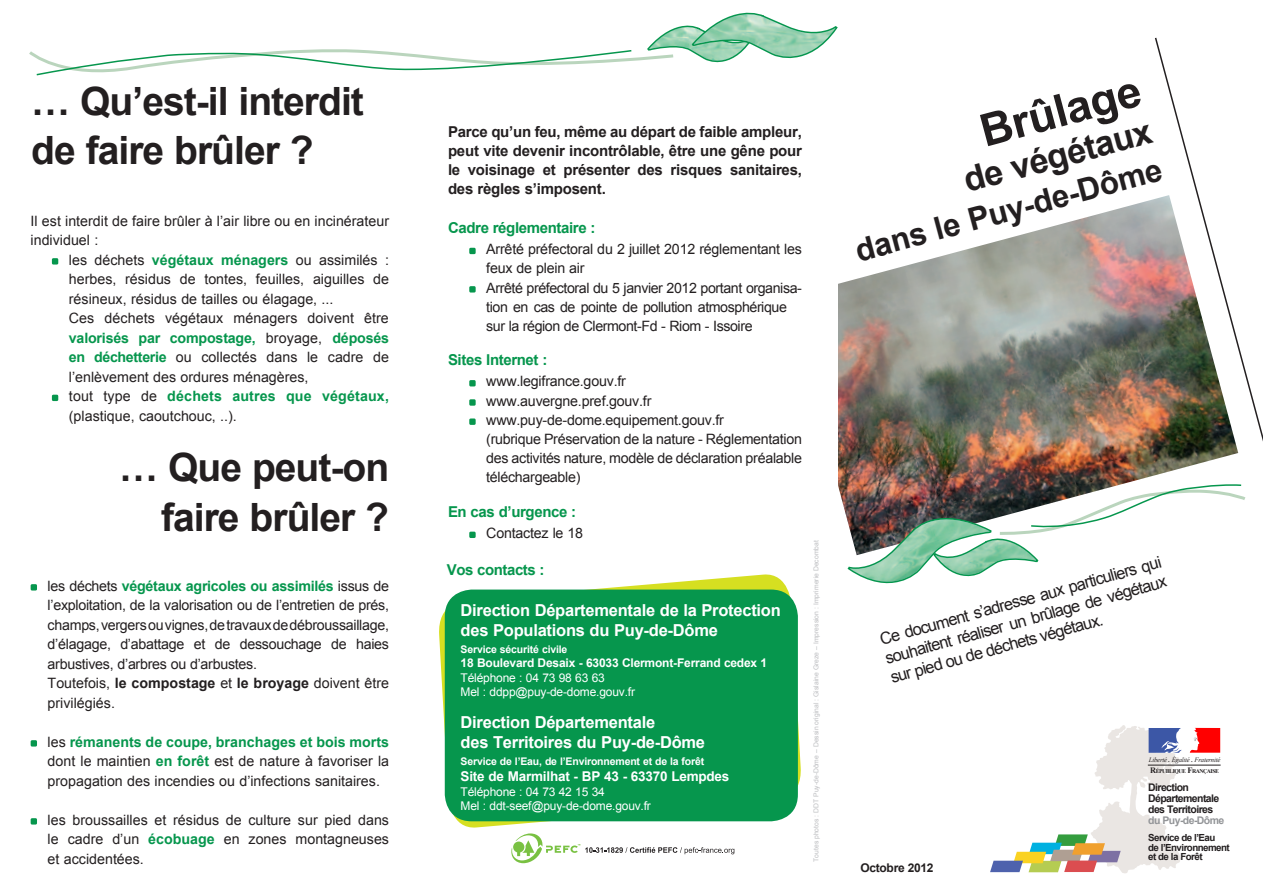
<style>
.page{position:relative;width:1263px;height:893px;background:#fff}
.page>*{position:absolute;margin:0;border:0;box-sizing:border-box;transform-origin:0 0}
.t1{font:700 45px "Arial";color:#231f20}
.t2{font:700 39px/49.5px "Arial";letter-spacing:-.025em;color:#231f20;text-align:right}
.t3{font:700 34.5px "Arial";color:#231f20}
.t4{font:700 31.5px "Arial";color:#231f20}
.t5{font:700 16.5px/19.8px "Arial";letter-spacing:-.015em;color:#fff}
.t6{font:16.5px/20px "Arial";color:#231f20;text-align:justify}
.t7{font:700 15px/19.2px "Arial";letter-spacing:-.015em;color:#231f20;text-align:justify}
.t8{font:700 15px "Arial";letter-spacing:-.025em;color:#06964d}
.t9{font:14.25px/19.5px "Arial";letter-spacing:-.015em;color:#231f20;text-align:justify}
.t10{font:700 13.5px "Arial";letter-spacing:-.015em;color:#fff}
.t11{font:12px/14.4px "Arial";letter-spacing:-.015em;color:#fff}
.t12{font:700 12px "Arial";letter-spacing:-.015em;color:#fff}
.t13{font:700 12px "Arial";letter-spacing:-.025em;color:#231f20}
.t14{font:700 10.5px "Arial";letter-spacing:-.015em;color:#fff}
.t15{font:700 10.5px "Arial";letter-spacing:-.055em;color:#231f20}
.t16{font:700 10.5px "Arial";letter-spacing:-.055em;color:#939598}
.t17{font:700 9.75px "Arial";letter-spacing:-.055em;color:#231f20}
.t18{font:6.75px "Arial";color:#bcbdc0}
.t19{font:italic 6.75px "Times New Roman";letter-spacing:-.03em;color:#231f20}
.t20{font:700 5.7px "Times New Roman";letter-spacing:-.08em;color:#231f20}
.s1{font-weight:700;color:#06964d}
.s2{font-weight:700}
.s3{font-size:8.25px}
</style>
<div class="page">
<img style="left:838px;top:199px;width:316px;height:316px">
<img style="left:1154px;top:37px;width:109px;height:439px">
<svg style="left:1190px;top:728px;width:30px;height:25px"></svg>
<hr style="left:1148px;top:765px;width:72px;height:1px;background:#231f20">
<svg style="left:990px;top:725px;width:191px;height:148px"></svg>
<div style="left:52px;top:258px;width:6px;height:7px;background:#06964d"></div>
<svg style="left:52px;top:395px;width:6px;height:6px"></svg>
<svg style="left:31px;top:584px;width:6px;height:6px"></svg>
<svg style="left:31px;top:740px;width:6px;height:6px"></svg>
<svg style="left:31px;top:818px;width:6px;height:6px"></svg>
<div style="left:469px;top:248px;width:7px;height:6px;background:#06964d"></div>
<div style="left:469px;top:286px;width:7px;height:7px;background:#06964d"></div>
<div style="left:469px;top:380px;width:7px;height:6px;background:#06964d"></div>
<div style="left:469px;top:399px;width:7px;height:7px;background:#06964d"></div>
<div style="left:469px;top:418px;width:7px;height:7px;background:#06964d"></div>
<div style="left:469px;top:532px;width:7px;height:6px;background:#06964d"></div>
<svg style="left:439px;top:574px;width:362px;height:254px"></svg>
<div style="left:445px;top:590px;width:353px;height:231px;background:#06964d;border-radius:27px"></div>
<svg style="left:511px;top:833px;width:223px;height:30px"></svg>
<svg style="left:846px;top:484px;width:400px;height:100px"></svg>
<svg style="left:29px;top:12px;width:809px;height:64px"></svg>
<p class="t2" style="left:31px;top:76px;width:334px">… Qu’est-il interdit</p>
<p class="t2" style="left:31px;top:126px;width:284px">de faire brûler ?</p>
<p class="t9" style="left:31px;top:211px;width:360px">Il est interdit de faire brûler à l’air libre ou en incinérateur individuel :</p>
<p class="t9" style="left:69px;top:250px;width:322px">les déchets <span class="s1">végétaux ménagers</span> ou assimilés : herbes, résidus de tontes, feuilles, aiguilles de résineux, résidus de tailles ou élagage, ...</p>
<p class="t9" style="left:69px;top:308px;width:322px">Ces déchets végétaux ménagers doivent être <span class="s1">valorisés par compostage,</span> broyage, <span class="s1">déposés en déchetterie</span> ou collectés dans le cadre de l’enlèvement des ordures ménagères,</p>
<p class="t9" style="left:69px;top:386px;width:322px">tout type de <span class="s1">déchets autres que végétaux, </span>(plastique, caoutchouc, ..).</p>
<p class="t2" style="left:119px;top:442px;width:271px">… Que peut-on faire brûler ?</p>
<p class="t9" style="left:48px;top:576px;width:343px">les déchets <span class="s1">végétaux agricoles ou assimilés</span> issus de l’exploitation, de la valorisation ou de l’entretien de prés, champs, vergers ou vignes, de travaux de débroussaillage, d’élagage, d’abattage et de dessouchage de haies arbustives, d’arbres ou d’arbustes.</p>
<p class="t9" style="left:48px;top:673px;width:343px">Toutefois, <span class="s2">le compostage</span> et <span class="s2">le broyage</span> doivent être privilégiés.</p>
<p class="t9" style="left:48px;top:732px;width:343px">les <span class="s1">rémanents de coupe, branchages et bois morts </span>dont le maintien <span class="s1">en forêt</span> est de nature à favoriser la propagation des incendies ou d’infections sanitaires.</p>
<p class="t9" style="left:48px;top:810px;width:343px">les broussailles et résidus de culture sur pied dans le cadre d’un <span class="s1">écobuage</span> en zones montagneuses et accidentées.</p>
<p class="t7" style="left:448px;top:122px;width:355px">Parce qu’un feu, même au départ de faible ampleur, peut vite devenir incontrôlable, être une gêne pour le voisinage et présenter des risques sanitaires, des règles s’imposent.</p>
<p class="t8" style="left:448px;top:219px;width:149px">Cadre réglementaire :</p>
<p class="t9" style="left:486px;top:240px;width:317px">Arrêté préfectoral du 2 juillet 2012 réglementant les feux de plein air</p>
<p class="t9" style="left:486px;top:278px;width:317px;text-align:left">Arrêté préfectoral du 5 janvier 2012 portant organisa&shy;tion en cas de pointe de pollution atmosphérique sur la région de Clermont-Fd - Riom - Issoire</p>
<p class="t8" style="left:448px;top:351px;width:101px">Sites Internet :</p>
<p class="t9" style="left:486px;top:372px;width:141px">www.legifrance.gouv.fr</p>
<p class="t9" style="left:486px;top:391px;width:167px">www.auvergne.pref.gouv.fr</p>
<p class="t9" style="left:486px;top:410px;width:239px">www.puy-de-dome.equipement.gouv.fr</p>
<p class="t9" style="left:486px;top:429px;width:317px">(rubrique Préservation de la nature - Réglementation des activités nature, modèle de déclaration préalable téléchargeable)</p>
<p class="t8" style="left:448px;top:503px;width:130px">En cas d’urgence :</p>
<p class="t9" style="left:486px;top:523px;width:98px">Contactez le 18</p>
<p class="t8" style="left:447px;top:561px;width:99px">Vos contacts :</p>
<p class="t5" style="left:461px;top:600px;width:322px">Direction Départementale de la Protection des Populations du Puy-de-Dôme</p>
<p class="t14" style="left:461px;top:643px;width:108px">Service sécurité civile</p>
<p class="t12" style="left:461px;top:656px;width:308px">18 Boulevard Desaix - 63033 Clermont-Ferrand cedex 1</p>
<p class="t11" style="left:461px;top:670px;width:146px">Téléphone : 04 73 98 63 63</p>
<p class="t11" style="left:461px;top:684px;width:176px">Mel : ddpp@puy-de-dome.gouv.fr</p>
<p class="t5" style="left:461px;top:713px;width:196px">Direction Départementale</p>
<p class="t5" style="left:461px;top:732px;width:246px">des Territoires du Puy-de-Dôme</p>
<p class="t14" style="left:461px;top:755px;width:245px">Service de l’Eau, de l’Environnement et de la forêt</p>
<p class="t10" style="left:461px;top:769px;width:270px">Site de Marmilhat - BP 43 - 63370 Lempdes</p>
<p class="t11" style="left:461px;top:784px;width:192px">Téléphone : 04 73 42 15 34<br>Mel : ddt-seef@puy-de-dome.gouv.fr</p>
<p class="t18" style="left:812px;top:862px;width:323px;rotate:-90deg">Toutes photos : DDT Puy-de-Dôme – Dessin original : Gislaine Greze – Impression : Imprimerie Decombat</p>
<p class="t1" style="left:974px;top:107px;width:166px;rotate:-15deg">Brûlage</p>
<p class="t3" style="left:959px;top:162px;width:195px;rotate:-15deg">de végétaux</p>
<p class="t4" style="left:851px;top:234px;width:318px;rotate:-15deg">dans le Puy-de-Dôme</p>
<p class="t6" style="left:877px;top:628px;width:293px;rotate:-15deg">Ce document s’adresse aux particuliers qui souhaitent réaliser un brûlage de végétaux sur pied ou de déchets végétaux.</p>
<p class="t13" style="left:860px;top:861px;width:75px">Octobre 2012</p>
<p class="t19" style="left:1149px;top:755px;width:73px">Liberté <span class="s2">.</span> Égalité <span class="s2">.</span> Fraternité</p>
<p class="t20" style="left:1150px;top:767px;width:70px"><span class="s3">R</span>ÉPUBLIQUE <span class="s3">F</span>RANÇAISE</p>
<p class="t15" style="left:1148px;top:781px;width:42px">Direction</p>
<p class="t15" style="left:1148px;top:792px;width:73px">Départementale</p>
<p class="t15" style="left:1148px;top:804px;width:67px">des Territoires</p>
<p class="t16" style="left:1148px;top:815px;width:78px">du Puy-de-Dôme</p>
<p class="t17" style="left:1148px;top:832px;width:69px">Service de l’Eau</p>
<p class="t17" style="left:1148px;top:842px;width:83px">de l’Environnement</p>
<p class="t17" style="left:1148px;top:851px;width:56px">et de la Forêt</p>
</div>
